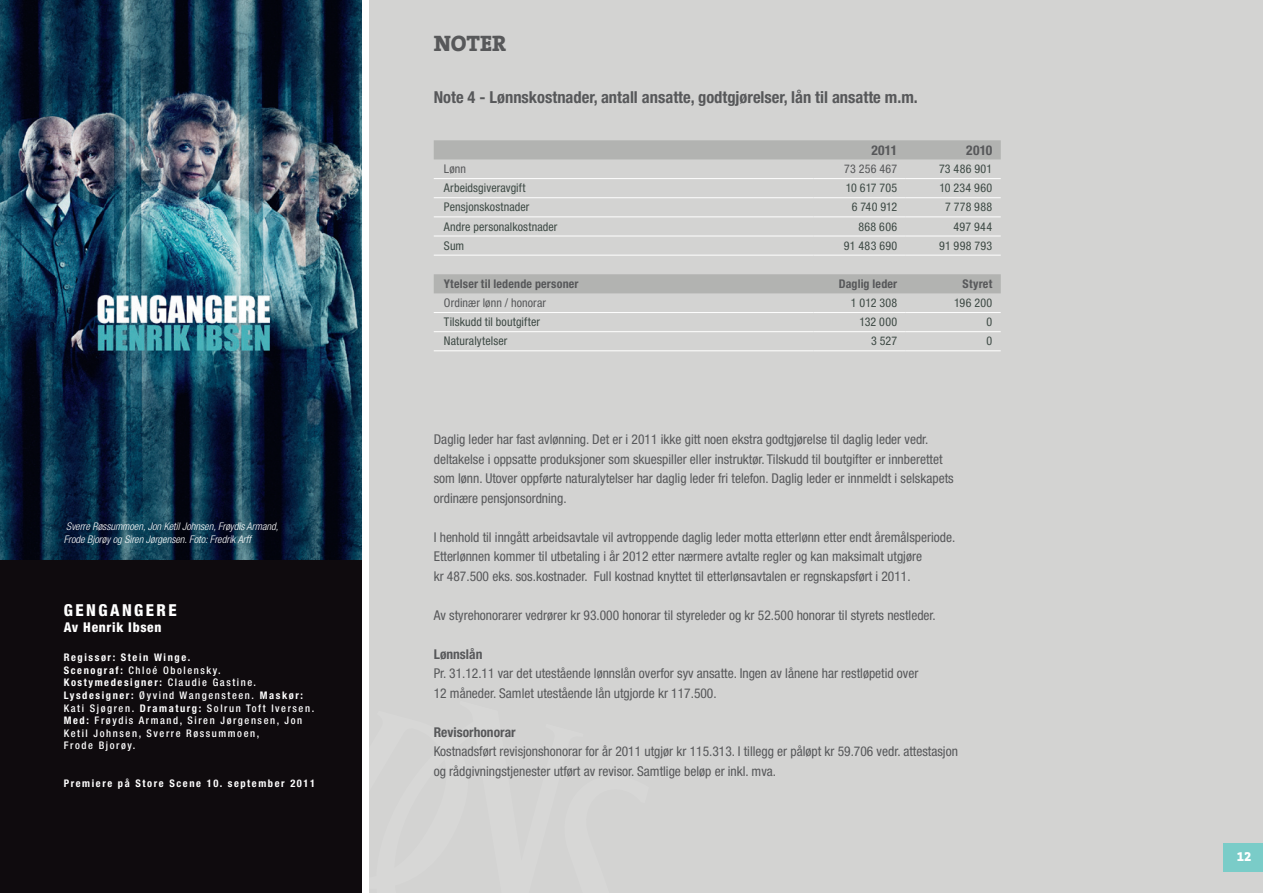
<style>
.page{position:relative;width:1263px;height:893px;background:#fff}
.page>*{position:absolute;margin:0;border:0;box-sizing:border-box;transform-origin:0 0}
.t1{font:800 22.5px "The Serif B8";color:#57585a}
.t2{font:700 condensed 16.5px "Helvetica Neue";color:#57585a}
.t3{font:800 condensed 16.5px "Helvetica Neue";letter-spacing:.15em;color:#fff}
.t4{font:condensed 13.5px/19.5px "Helvetica Neue";color:#57585a}
.t5{font:700 condensed 13.5px "Helvetica Neue";color:#57585a}
.t6{font:800 condensed 13.5px "Helvetica Neue";letter-spacing:.05em;color:#fff}
.t7{font:800 13.5px "The Serif B8";color:#fff}
.t8{font:condensed 12px "Helvetica Neue";letter-spacing:.01em;color:#3e4a45}
.t9{font:700 condensed 12px "Helvetica Neue";letter-spacing:.015em;color:#57585a}
.t10{font:condensed 12px "Helvetica Neue";letter-spacing:.01em;color:#57585a}
.t11{font:500 condensed 10.5px/12.6px "Helvetica Neue";letter-spacing:.15em;color:#fff}
.t12{font:italic 300 condensed 10.5px/12.6px "Helvetica Neue";color:#fff}
.t13{font:700 condensed 10.5px "Helvetica Neue";letter-spacing:.15em;color:#fff}
.s1{font-weight:700}
</style>
<div class="page">
<div style="left:370px;top:0;width:893px;height:893px;background:#d3d3d2"></div>
<svg style="left:361px;top:701px;width:9px;height:192px"></svg>
<svg style="left:434px;top:140px;width:567px;height:153px"></svg>
<hr style="left:434px;top:178px;width:380px;height:1px;background:#fff">
<hr style="left:814px;top:178px;width:92px;height:1px;background:#fff">
<hr style="left:906px;top:178px;width:95px;height:1px;background:#fff">
<hr style="left:434px;top:197px;width:380px;height:1px;background:#fff">
<hr style="left:814px;top:197px;width:92px;height:1px;background:#fff">
<hr style="left:906px;top:197px;width:95px;height:1px;background:#fff">
<hr style="left:434px;top:217px;width:380px;height:1px;background:#fff">
<hr style="left:814px;top:217px;width:92px;height:1px;background:#fff">
<hr style="left:906px;top:217px;width:95px;height:1px;background:#fff">
<hr style="left:434px;top:236px;width:380px;height:1px;background:#fff">
<hr style="left:814px;top:236px;width:92px;height:1px;background:#fff">
<hr style="left:906px;top:236px;width:95px;height:1px;background:#fff">
<hr style="left:434px;top:255px;width:380px;height:1px;background:#fff">
<hr style="left:814px;top:255px;width:92px;height:1px;background:#fff">
<hr style="left:906px;top:255px;width:95px;height:1px;background:#fff">
<hr style="left:434px;top:312px;width:380px;height:1px;background:#fff">
<hr style="left:814px;top:312px;width:92px;height:1px;background:#fff">
<hr style="left:906px;top:312px;width:95px;height:1px;background:#fff">
<hr style="left:434px;top:331px;width:380px;height:1px;background:#fff">
<hr style="left:814px;top:331px;width:92px;height:1px;background:#fff">
<hr style="left:906px;top:331px;width:95px;height:1px;background:#fff">
<hr style="left:434px;top:351px;width:380px;height:1px;background:#fff">
<hr style="left:814px;top:351px;width:92px;height:1px;background:#fff">
<hr style="left:906px;top:351px;width:95px;height:1px;background:#fff">
<div style="left:0;top:0;width:361px;height:893px;background:#0f0b0e"></div>
<img style="left:0;top:0;width:361px;height:559px">
<div style="left:1224px;top:843px;width:39px;height:28px;background:#7accc8"></div>
<p class="t12" style="left:64px;top:520px;width:216px">Sverre Røssummoen, Jon Ketil Johnsen, Frøydis Armand,<br>Frode Bjorøy og Siren Jørgensen. Foto: Fredrik Arff</p>
<p class="t3" style="left:64px;top:600px;width:115px">GENGANGERE</p>
<p class="t6" style="left:64px;top:619px;width:99px">Av Henrik Ibsen</p>
<p class="t11" style="left:64px;top:651px;width:252px"><span class="s1">Regissør: Stein Winge.<br>Scenograf:</span> Chloé Obolensky.<br><span class="s1">Kostymedesigner:</span> Claudie Gastine.<br><span class="s1">Lysdesigner:</span> Øyvind Wangensteen. <span class="s1">Maskør:<br></span>Kati Sjøgren. <span class="s1">Dramaturg:</span> Solrun Toft Iversen.<br><span class="s1">Med:</span> Frøydis Armand, Siren Jørgensen, Jon Ketil Johnsen, Sverre Røssummoen,<br>Frode Bjorøy.</p>
<p class="t13" style="left:64px;top:777px;width:253px">Premiere på Store Scene 10. september 2011</p>
<h1 class="t1" style="left:434px;top:31px;width:74px">NOTER</h1>
<p class="t2" style="left:434px;top:87px;width:485px">Note 4 - Lønnskostnader, antall ansatte, godtgjørelser, lån til ansatte m.m.</p>
<p class="t5" style="left:871px;top:142px;width:27px">2011</p>
<p class="t5" style="left:966px;top:142px;width:27px">2010</p>
<p class="t10" style="left:444px;top:162px;width:24px">Lønn</p>
<p class="t10" style="left:844px;top:162px;width:55px">73 256 467</p>
<p class="t8" style="left:939px;top:162px;width:55px">73 486 901</p>
<p class="t8" style="left:444px;top:181px;width:83px">Arbeidsgiveravgift</p>
<p class="t8" style="left:846px;top:181px;width:53px">10 617 705</p>
<p class="t8" style="left:939px;top:181px;width:54px">10 234 960</p>
<p class="t8" style="left:444px;top:200px;width:87px">Pensjonskostnader</p>
<p class="t8" style="left:852px;top:200px;width:47px">6 740 912</p>
<p class="t8" style="left:945px;top:200px;width:49px">7 778 988</p>
<p class="t8" style="left:444px;top:219px;width:115px">Andre personalkostnader</p>
<p class="t8" style="left:858px;top:219px;width:40px">868 606</p>
<p class="t8" style="left:954px;top:219px;width:40px">497 944</p>
<p class="t8" style="left:444px;top:238px;width:22px">Sum</p>
<p class="t8" style="left:844px;top:238px;width:55px">91 483 690</p>
<p class="t8" style="left:939px;top:238px;width:55px">91 998 793</p>
<p class="t9" style="left:444px;top:276px;width:136px">Ytelser til ledende personer</p>
<p class="t9" style="left:839px;top:276px;width:60px">Daglig leder</p>
<p class="t9" style="left:963px;top:276px;width:31px">Styret</p>
<p class="t10" style="left:444px;top:296px;width:104px">Ordinær lønn / honorar</p>
<p class="t8" style="left:851px;top:296px;width:48px">1 012 308</p>
<p class="t8" style="left:954px;top:296px;width:40px">196 200</p>
<p class="t8" style="left:444px;top:315px;width:98px">Tilskudd til boutgifter</p>
<p class="t8" style="left:859px;top:315px;width:39px">132 000</p>
<p class="t8" style="left:986px;top:315px;width:7px">0</p>
<p class="t8" style="left:444px;top:334px;width:65px">Naturalytelser</p>
<p class="t8" style="left:871px;top:334px;width:28px">3 527</p>
<p class="t8" style="left:986px;top:334px;width:7px">0</p>
<p class="t4" style="left:434px;top:430px;width:521px">Daglig leder har fast avlønning. Det er i 2011 ikke gitt noen ekstra godtgjørelse til daglig leder vedr. deltakelse i oppsatte produksjoner som skuespiller eller instruktør. Tilskudd til boutgifter er innberettet som lønn. Utover oppførte naturalytelser har daglig leder fri telefon. Daglig leder er innmeldt i selskapets ordinære pensjonsordning.</p>
<p class="t4" style="left:434px;top:527px;width:523px">I henhold til inngått arbeidsavtale vil avtroppende daglig leder motta etterlønn etter endt åremålsperiode.<br>Etterlønnen kommer til utbetaling i år 2012 etter nærmere avtalte regler og kan maksimalt utgjøre<br>kr 487.500 eks. sos.kostnader. Full kostnad knyttet til etterlønsavtalen er regnskapsført i 2011.</p>
<p class="t4" style="left:434px;top:605px;width:504px">Av styrehonorarer vedrører kr 93.000 honorar til styreleder og kr 52.500 honorar til styrets nestleder.</p>
<p class="t5" style="left:434px;top:646px;width:50px">Lønnslån</p>
<p class="t4" style="left:434px;top:664px;width:486px">Pr. 31.12.11 var det utestående lønnslån overfor syv ansatte. Ingen av lånene har restløpetid over<br>12 måneder. Samlet utestående lån utgjorde kr 117.500.</p>
<p class="t5" style="left:434px;top:724px;width:83px">Revisorhonorar</p>
<p class="t4" style="left:434px;top:742px;width:526px">Kostnadsført revisjonshonorar for år 2011 utgjør kr 115.313. I tillegg er påløpt kr 59.706 vedr. attestasjon og rådgivningstjenester utført av revisor. Samtlige beløp er inkl. mva.</p>
<p class="t7" style="left:1237px;top:849px;width:16px">12</p>
</div>
